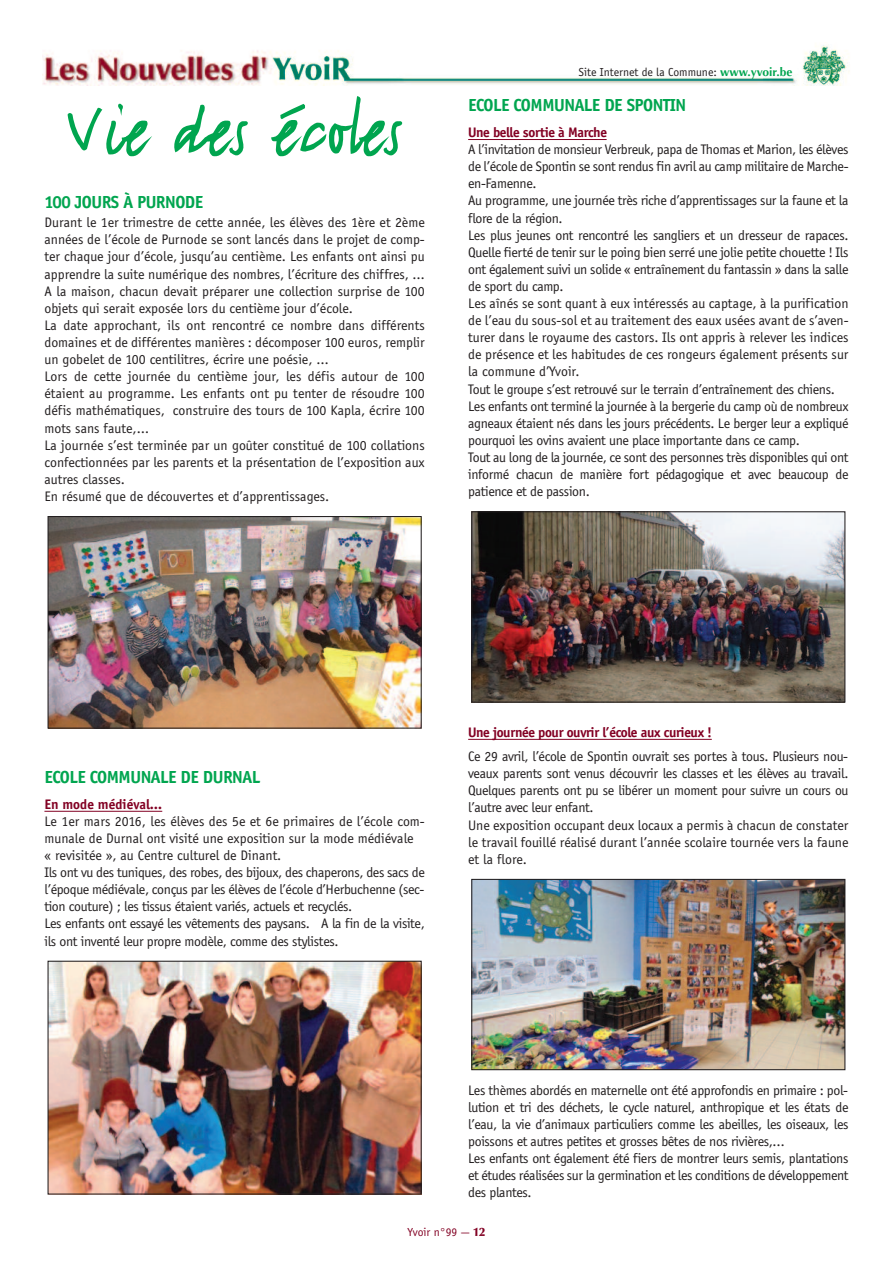
<style>
.page{position:relative;width:893px;height:1263px;background:#fff}
.page>*{position:absolute;margin:0;border:0;box-sizing:border-box;transform-origin:0 0}
.t1{font:600 81.15px "FF Justlefthand";color:#00a54f}
.t2{font:700 18px "Officina Sans";letter-spacing:-.025em;color:#00a54f}
.t3{font:14.25px/17.1px "Officina Sans";letter-spacing:-.025em;color:#231f20}
.t4{font:14.25px/17.1px "Officina Sans";color:#231f20}
.t5{font:700 14.25px "Officina Sans";letter-spacing:-.025em;color:#820123}
.t6{font:700 14.25px "Officina Sans";color:#820123}
.t7{font:12px "Officina Sans";color:#231f20}
.t8{font:12px "Officina Sans";color:#820123}
.s1{font-family:"Optima";font-weight:700;color:#00a54f}
.s2{font-family:"Optima";font-weight:900}
</style>
<div class="page">
<hr style="left:44px;top:811px;width:118px;height:1px;background:#820123">
<hr style="left:468px;top:139px;width:139px;height:1px;background:#820123">
<hr style="left:468px;top:739px;width:244px;height:1px;background:#820123">
<img style="left:50px;top:518px;width:370px;height:209px">
<div style="left:48px;top:516px;width:374px;height:213px;border:1px solid #231f20"></div>
<img style="left:50px;top:963px;width:370px;height:229px">
<div style="left:48px;top:961px;width:374px;height:233px;border:1px solid #231f20"></div>
<img style="left:473px;top:513px;width:370px;height:188px">
<div style="left:471px;top:511px;width:374px;height:192px;border:1px solid #231f20"></div>
<img style="left:473px;top:881px;width:370px;height:187px">
<div style="left:471px;top:879px;width:374px;height:191px;border:1px solid #231f20"></div>
<img style="left:43px;top:45px;width:806px;height:40px">
<h1 class="t1" style="left:67px;top:76px;width:337px">Vie des écoles</h1>
<p class="t2" style="left:44px;top:192px;width:160px">100 JOURS À PURNODE</p>
<p class="t4" style="left:44px;top:214px;width:382px">Durant le 1er trimestre de cette année, les élèves des 1ère et 2ème années de l’école de Purnode se sont lancés dans le projet de comp&shy;ter chaque jour d’école, jusqu’au centième. Les enfants ont ainsi pu apprendre la suite numérique des nombres, l’écriture des chiffres, … A la maison, chacun devait préparer une collection surprise de 100 objets qui serait exposée lors du centième jour d’école.<br>La date approchant, ils ont rencontré ce nombre dans différents domaines et de différentes manières : décomposer 100 euros, remplir un gobelet de 100 centilitres, écrire une poésie, …<br>Lors de cette journée du centième jour, les défis autour de 100 étaient au programme. Les enfants ont pu tenter de résoudre 100 défis mathématiques, construire des tours de 100 Kapla, écrire 100 mots sans faute,…<br>La journée s’est terminée par un goûter constitué de 100 collations confectionnées par les parents et la présentation de l’exposition aux autres classes.<br>En résumé que de découvertes et d’apprentissages.</p>
<p class="t7" style="left:578px;top:65px;width:215px">Site Internet de la Commune: <span class="s1">www.yvoir.be</span></p>
<p class="t2" style="left:468px;top:94px;width:219px">ECOLE COMMUNALE DE SPONTIN</p>
<p class="t5" style="left:468px;top:124px;width:140px">Une belle sortie à Marche</p>
<p class="t3" style="left:468px;top:141px;width:382px">A l’invitation de monsieur Verbreuk, papa de Thomas et Marion, les élèves de l’école de Spontin se sont rendus fin avril au camp militaire de Marche&shy;en-Famenne.<br>Au programme, une journée très riche d’apprentissages sur la faune et la flore de la région.<br>Les plus jeunes ont rencontré les sangliers et un dresseur de rapaces.<br>Quelle fierté de tenir sur le poing bien serré une jolie petite chouette ! Ils ont également suivi un solide « entraînement du fantassin » dans la salle de sport du camp.<br>Les aînés se sont quant à eux intéressés au captage, à la purification de l’eau du sous-sol et au traitement des eaux usées avant de s’aven&shy;turer dans le royaume des castors. Ils ont appris à relever les indices de présence et les habitudes de ces rongeurs également présents sur la commune d’Yvoir.<br>Tout le groupe s’est retrouvé sur le terrain d’entraînement des chiens.<br>Les enfants ont terminé la journée à la bergerie du camp où de nombreux agneaux étaient nés dans les jours précédents. Le berger leur a expliqué pourquoi les ovins avaient une place importante dans ce camp.<br>Tout au long de la journée, ce sont des personnes très disponibles qui ont informé chacun de manière fort pédagogique et avec beaucoup de patience et de passion.</p>
<p class="t2" style="left:44px;top:766px;width:217px">ECOLE COMMUNALE DE DURNAL</p>
<p class="t6" style="left:44px;top:795px;width:119px">En mode médiéval…</p>
<p class="t3" style="left:44px;top:812px;width:382px">Le 1er mars 2016, les élèves des 5e et 6e primaires de l’école com&shy;munale de Durnal ont visité une exposition sur la mode médiévale<br>« revisitée », au Centre culturel de Dinant.<br>Ils ont vu des tuniques, des robes, des bijoux, des chaperons, des sacs de l’époque médiévale, conçus par les élèves de l’école d’Herbuchenne (sec&shy;tion couture) ; les tissus étaient variés, actuels et recyclés.<br>Les enfants ont essayé les vêtements des paysans. A la fin de la visite, ils ont inventé leur propre modèle, comme des stylistes.</p>
<p class="t5" style="left:468px;top:723px;width:245px">Une journée pour ouvrir l’école aux curieux !</p>
<p class="t3" style="left:468px;top:748px;width:382px">Ce 29 avril, l’école de Spontin ouvrait ses portes à tous. Plusieurs nou&shy;veaux parents sont venus découvrir les classes et les élèves au travail.<br>Quelques parents ont pu se libérer un moment pour suivre un cours ou l’autre avec leur enfant.<br>Une exposition occupant deux locaux a permis à chacun de constater le travail fouillé réalisé durant l’année scolaire tournée vers la faune et la flore.</p>
<p class="t3" style="left:468px;top:1081px;width:382px">Les thèmes abordés en maternelle ont été approfondis en primaire : pol&shy;lution et tri des déchets, le cycle naturel, anthropique et les états de l’eau, la vie d’animaux particuliers comme les abeilles, les oiseaux, les poissons et autres petites et grosses bêtes de nos rivières,…<br>Les enfants ont également été fiers de montrer leurs semis, plantations et études réalisées sur la germination et les conditions de développement des plantes.</p>
<p class="t8" style="left:408px;top:1225px;width:79px">Yvoir n°99 — <span class="s2">12</span></p>
</div>
